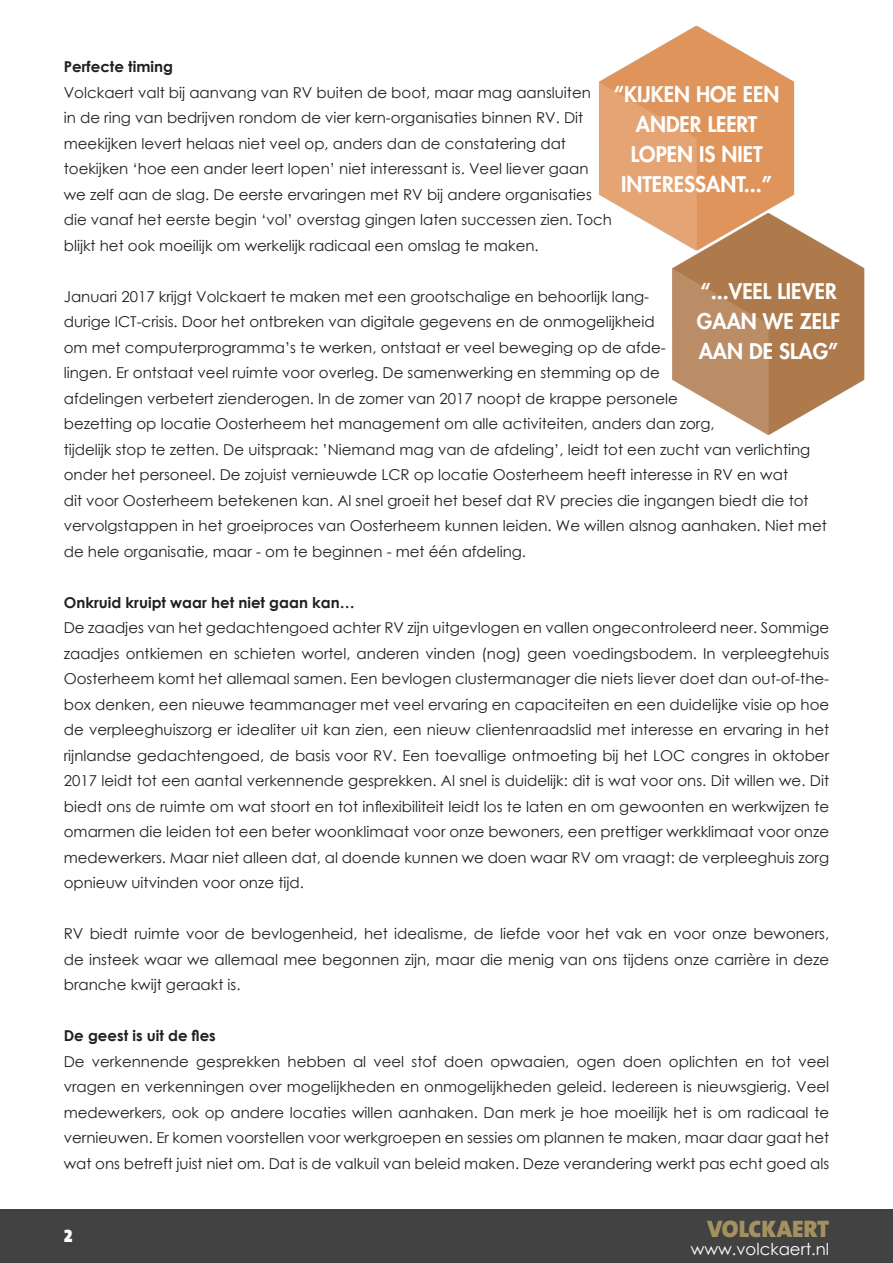
<style>
.page{position:relative;width:893px;height:1263px;background:#fff}
.page>*{position:absolute;margin:0;border:0;box-sizing:border-box;transform-origin:0 0}
.t1{font:24px "The Mix Black Caps";color:#a39160}
.t2{font:800 21px/30px "Futura";color:#fff;text-align:center}
.t3{font:18px "The Mix Black Caps";color:#fff}
.t4{font:16.5px "Century Gothic";color:#fff}
.t5{font:15px/25.5px "Century Gothic";color:#231f20;text-align:justify}
.t6{font:700 15px "Century Gothic";color:#231f20}
</style>
<div class="page">
<div style="left:0;top:1209px;width:893px;height:54px;background:#434242"></div>
<img style="left:672px;top:235px;width:193px;height:200px">
<img style="left:599px;top:25px;width:209px;height:235px">
<p class="t6" style="left:64px;top:55px;width:111px">Perfecte timing</p>
<p class="t5" style="left:64px;top:79px;width:529px">Volckaert valt bij aanvang van RV buiten de boot, maar mag aansluiten</p>
<p class="t5" style="left:64px;top:105px;width:521px">in de ring van bedrijven rondom de vier kern-organisaties binnen RV. Dit</p>
<p class="t5" style="left:64px;top:130px;width:504px">meekijken levert helaas niet veel op, anders dan de constatering dat</p>
<p class="t5" style="left:64px;top:156px;width:526px">toekijken ‘hoe een ander leert lopen’ niet interessant is. Veel liever gaan</p>
<p class="t5" style="left:64px;top:181px;width:530px">we zelf aan de slag. De eerste ervaringen met RV bij andere organisaties</p>
<p class="t5" style="left:64px;top:207px;width:550px">die vanaf het eerste begin ‘vol’ overstag gingen laten successen zien. Toch blijkt het ook moeilijk om werkelijk radicaal een omslag te maken.</p>
<p class="t5" style="left:64px;top:283px;width:587px">Januari 2017 krijgt Volckaert te maken met een grootschalige en behoorlijk lang-</p>
<p class="t5" style="left:64px;top:309px;width:764px;text-align:left">durige ICT-crisis. Door het ontbreken van digitale gegevens en de onmogelijkheid<br>om met computerprogramma’s te werken, ontstaat er veel beweging op de afde-<br>lingen. Er ontstaat veel ruimte voor overleg. De samenwerking en stemming op de<br>afdelingen verbetert zienderogen. In de zomer van 2017 noopt de krappe personele<br>bezetting op locatie Oosterheem het management om alle activiteiten, anders dan zorg,<br>tijdelijk stop te zetten. De uitspraak: ’Niemand mag van de afdeling’, leidt tot een zucht van verlichting onder het personeel. De zojuist vernieuwde LCR op locatie Oosterheem heeft interesse in RV en wat<br>dit voor Oosterheem betekenen kan. Al snel groeit het besef dat RV precies die ingangen biedt die tot vervolgstappen in het groeiproces van Oosterheem kunnen leiden. We willen alsnog aanhaken. Niet met de hele organisatie, maar - om te beginnen - met één afdeling.</p>
<p class="t6" style="left:64px;top:591px;width:293px">Onkruid kruipt waar het niet gaan kan…</p>
<p class="t5" style="left:64px;top:615px;width:767px">De zaadjes van het gedachtengoed achter RV zijn uitgevlogen en vallen ongecontroleerd neer. Sommige zaadjes ontkiemen en schieten wortel, anderen vinden (nog) geen voedingsbodem. In verpleegtehuis Oosterheem komt het allemaal samen. Een bevlogen clustermanager die niets liever doet dan out-of-the&shy;box denken, een nieuwe teammanager met veel ervaring en capaciteiten en een duidelijke visie op hoe de verpleeghuiszorg er idealiter uit kan zien, een nieuw clientenraadslid met interesse en ervaring in het rijnlandse gedachtengoed, de basis voor RV. Een toevallige ontmoeting bij het LOC congres in oktober 2017 leidt tot een aantal verkennende gesprekken. Al snel is duidelijk: dit is wat voor ons. Dit willen we. Dit biedt ons de ruimte om wat stoort en tot inflexibiliteit leidt los te laten en om gewoonten en werkwijzen te omarmen die leiden tot een beter woonklimaat voor onze bewoners, een prettiger werkklimaat voor onze medewerkers. Maar niet alleen dat, al doende kunnen we doen waar RV om vraagt: de verpleeghuis zorg opnieuw uitvinden voor onze tijd.</p>
<p class="t5" style="left:64px;top:921px;width:767px">RV biedt ruimte voor de bevlogenheid, het idealisme, de liefde voor het vak en voor onze bewoners, de insteek waar we allemaal mee begonnen zijn, maar die menig van ons tijdens onze carrière in deze branche kwijt geraakt is.</p>
<p class="t6" style="left:64px;top:1024px;width:154px">De geest is uit de fles</p>
<p class="t5" style="left:64px;top:1048px;width:767px">De verkennende gesprekken hebben al veel stof doen opwaaien, ogen doen oplichten en tot veel vragen en verkenningen over mogelijkheden en onmogelijkheden geleid. Iedereen is nieuwsgierig. Veel medewerkers, ook op andere locaties willen aanhaken. Dan merk je hoe moeilijk het is om radicaal te vernieuwen. Er komen voorstellen voor werkgroepen en sessies om plannen te maken, maar daar gaat het wat ons betreft juist niet om. Dat is de valkuil van beleid maken. Deze verandering werkt pas echt goed als</p>
<p class="t2" style="left:614px;top:79px;width:167px">“KIJKEN HOE EEN<br>ANDER LEERT<br>LOPEN IS NIET<br>INTERESSANT...”</p>
<p class="t2" style="left:697px;top:276px;width:145px;text-align:left">“...VEEL LIEVER<br>GAAN WE ZELF<br>AAN DE SLAG”</p>
<p class="t3" style="left:64px;top:1220px;width:10px">2</p>
<h1 class="t1" style="left:707px;top:1208px;width:124px">VOLCKAERT</h1>
<p class="t4" style="left:691px;top:1237px;width:140px">www.volckaert.nl</p>
</div>
